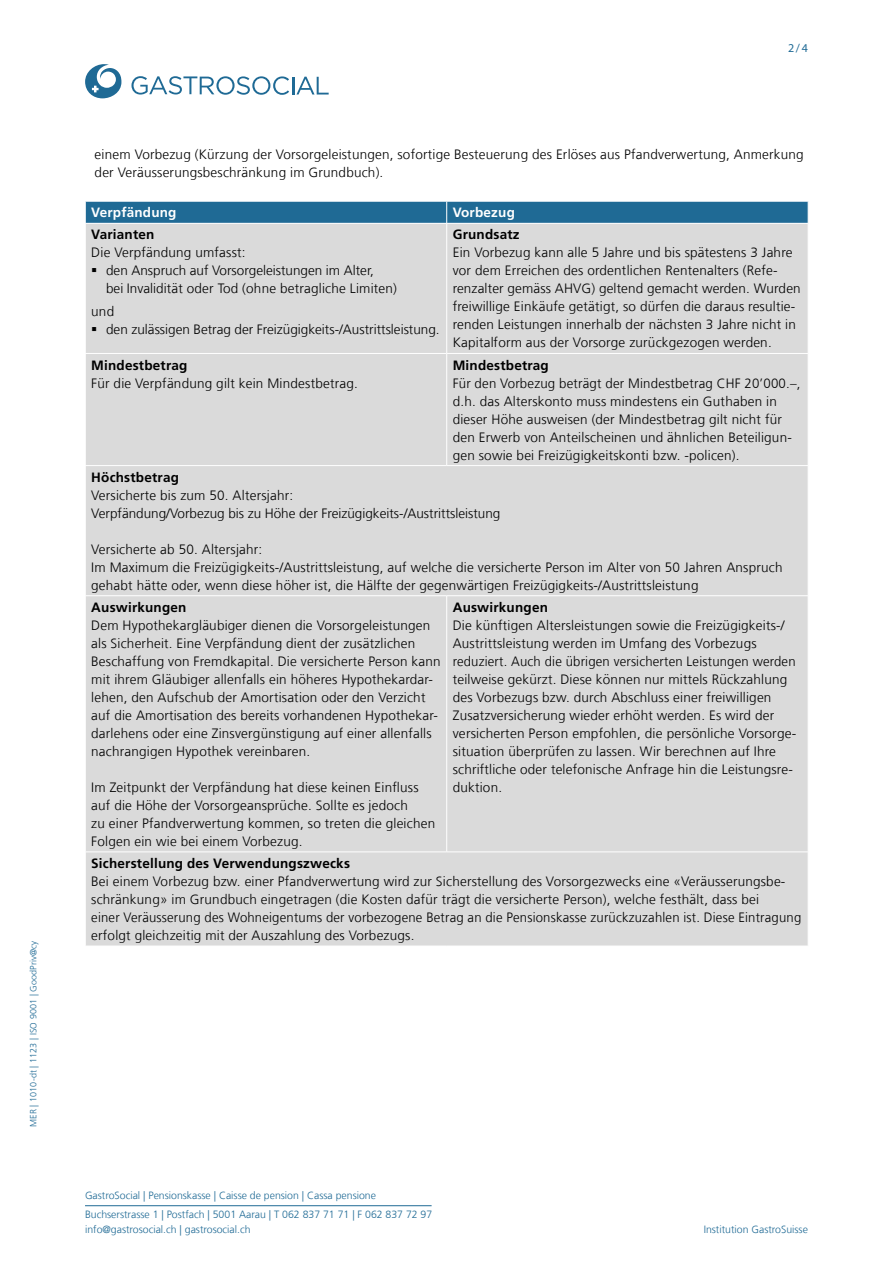
<style>
.page{position:relative;width:893px;height:1263px;background:#fff}
.page>*{position:absolute;margin:0;border:0;box-sizing:border-box;transform-origin:0 0}
.t1{font:300 13.5px/18px "Frutiger LT Com";letter-spacing:.015em;color:#000}
.t2{font:700 13.5px "Frutiger LT Com";letter-spacing:.015em;color:#000}
.t3{font:700 13.5px "Frutiger LT Com";letter-spacing:.015em;color:#fff}
.t4{font:12px "Myriad Pro";color:#1f6a95}
.t5{font:300 10.5px/19.2px "Frutiger LT Com";color:#1f6a95}
.t6{font:300 9px "Frutiger LT Com";letter-spacing:.01em;color:#1f6a95}
</style>
<div class="page">
<svg style="left:131px;top:76px;width:198px;height:19px"></svg>
<svg style="left:85px;top:64px;width:36px;height:34px"></svg>
<hr style="left:85px;top:1205px;width:347px;height:1px;background:#1f6a95">
<div style="left:86px;top:224px;width:722px;height:722px;background:#dadada"></div>
<svg style="left:85px;top:201px;width:724px;height:22px;background:#297099"></svg>
<hr style="left:446px;top:224px;width:1px;height:129px;background:#fff">
<hr style="left:85px;top:353px;width:362px;height:1px;background:#fff">
<hr style="left:447px;top:353px;width:361px;height:1px;background:#fff">
<hr style="left:446px;top:354px;width:1px;height:111px;background:#fff">
<hr style="left:85px;top:465px;width:362px;height:1px;background:#fff">
<hr style="left:447px;top:465px;width:361px;height:1px;background:#fff">
<hr style="left:85px;top:595px;width:362px;height:1px;background:#fff">
<hr style="left:447px;top:595px;width:361px;height:1px;background:#fff">
<hr style="left:446px;top:596px;width:1px;height:256px;background:#fff">
<hr style="left:85px;top:852px;width:362px;height:1px;background:#fff">
<hr style="left:447px;top:852px;width:361px;height:1px;background:#fff">
<svg style="left:92px;top:268px;width:4px;height:4px"></svg>
<svg style="left:92px;top:327px;width:4px;height:4px"></svg>
<p class="t6" style="left:28px;top:1127px;width:188px;rotate:-90deg">MER | 1010-dt | 1123 | ISO 9001 | GoodPriv@cy</p>
<p class="t4" style="left:788px;top:40px;width:21px">2/4</p>
<p class="t1" style="left:95px;top:145px;width:711px">einem Vorbezug (Kürzung der Vorsorgeleistungen, sofortige Besteuerung des Erlöses aus Pfandverwertung, Anmerkung der Veräusserungsbeschränkung im Grundbuch).</p>
<p class="t3" style="left:91px;top:204px;width:87px">Verpfändung</p>
<p class="t3" style="left:453px;top:204px;width:64px">Vorbezug</p>
<p class="t2" style="left:91px;top:226px;width:65px">Varianten</p>
<p class="t1" style="left:106px;top:244px;width:292px;text-indent:-15px">Die Verpfändung umfasst:<br>den Anspruch auf Vorsorgeleistungen im Alter,<br>bei Invalidität oder Tod (ohne betragliche Limiten)</p>
<p class="t1" style="left:106px;top:302px;width:335px;text-indent:-15px">und<br>den zulässigen Betrag der Freizügigkeits-/Austrittsleistung.</p>
<p class="t2" style="left:453px;top:226px;width:68px">Grundsatz</p>
<p class="t1" style="left:453px;top:244px;width:350px">Ein Vorbezug kann alle 5 Jahre und bis spätestens 3 Jahre vor dem Erreichen des ordentlichen Rentenalters (Refe&shy;renzalter gemäss AHVG) geltend gemacht werden. Wurden freiwillige Einkäufe getätigt, so dürfen die daraus resultie&shy;renden Leistungen innerhalb der nächsten 3 Jahre nicht in Kapitalform aus der Vorsorge zurückgezogen werden.</p>
<p class="t2" style="left:91px;top:357px;width:98px">Mindestbetrag</p>
<p class="t1" style="left:91px;top:374px;width:268px">Für die Verpfändung gilt kein Mindestbetrag.</p>
<p class="t2" style="left:453px;top:357px;width:98px">Mindestbetrag</p>
<p class="t1" style="left:453px;top:374px;width:349px">Für den Vorbezug beträgt der Mindestbetrag CHF 20’000.–, d.h. das Alterskonto muss mindestens ein Guthaben in dieser Höhe ausweisen (der Mindestbetrag gilt nicht für den Erwerb von Anteilscheinen und ähnlichen Beteiligun&shy;gen sowie bei Freizügigkeitskonti bzw. -policen).</p>
<p class="t2" style="left:91px;top:469px;width:89px">Höchstbetrag</p>
<p class="t1" style="left:91px;top:486px;width:411px">Versicherte bis zum 50. Altersjahr:<br>Verpfändung/Vorbezug bis zu Höhe der Freizügigkeits-/Austrittsleistung</p>
<p class="t1" style="left:91px;top:540px;width:693px">Versicherte ab 50. Altersjahr:<br>Im Maximum die Freizügigkeits-/Austrittsleistung, auf welche die versicherte Person im Alter von 50 Jahren Anspruch gehabt hätte oder, wenn diese höher ist, die Hälfte der gegenwärtigen Freizügigkeits-/Austrittsleistung</p>
<p class="t2" style="left:91px;top:599px;width:97px">Auswirkungen</p>
<p class="t1" style="left:91px;top:616px;width:351px">Dem Hypothekargläubiger dienen die Vorsorgeleistungen als Sicherheit. Eine Verpfändung dient der zusätzlichen Beschaffung von Fremdkapital. Die versicherte Person kann mit ihrem Gläubiger allenfalls ein höheres Hypothekardar&shy;lehen, den Aufschub der Amortisation oder den Verzicht auf die Amortisation des bereits vorhandenen Hypothekar&shy;darlehens oder eine Zinsvergünstigung auf einer allenfalls nachrangigen Hypothek vereinbaren.</p>
<p class="t1" style="left:91px;top:778px;width:345px">Im Zeitpunkt der Verpfändung hat diese keinen Einfluss auf die Höhe der Vorsorgeansprüche. Sollte es jedoch<br>zu einer Pfandverwertung kommen, so treten die gleichen Folgen ein wie bei einem Vorbezug.</p>
<p class="t2" style="left:453px;top:599px;width:97px">Auswirkungen</p>
<p class="t1" style="left:453px;top:616px;width:345px">Die künftigen Altersleistungen sowie die Freizügigkeits-/ Austrittsleistung werden im Umfang des Vorbezugs reduziert. Auch die übrigen versicherten Leistungen werden teilweise gekürzt. Diese können nur mittels Rückzahlung des Vorbezugs bzw. durch Abschluss einer freiwilligen Zusatzversicherung wieder erhöht werden. Es wird der versicherten Person empfohlen, die persönliche Vorsorge&shy;situation überprüfen zu lassen. Wir berechnen auf Ihre schriftliche oder telefonische Anfrage hin die Leistungsre&shy;duktion.</p>
<p class="t2" style="left:91px;top:855px;width:260px">Sicherstellung des Verwendungszwecks</p>
<p class="t1" style="left:91px;top:872px;width:711px">Bei einem Vorbezug bzw. einer Pfandverwertung wird zur Sicherstellung des Vorsorgezwecks eine «Veräusserungsbe&shy;schränkung» im Grundbuch eingetragen (die Kosten dafür trägt die versicherte Person), welche festhält, dass bei<br>einer Veräusserung des Wohneigentums der vorbezogene Betrag an die Pensionskasse zurückzuzahlen ist. Diese Eintragung erfolgt gleichzeitig mit der Auszahlung des Vorbezugs.</p>
<p class="t5" style="left:85px;top:1185px;width:349px">GastroSocial | Pensionskasse | Caisse de pension | Cassa pensione<br>Buchserstrasse 1 | Postfach | 5001 Aarau | T 062 837 71 71 | F 062 837 72 97</p>
<p class="t5" style="left:85px;top:1220px;width:167px">info@gastrosocial.ch | gastrosocial.ch</p>
<p class="t5" style="left:704px;top:1220px;width:106px">Institution GastroSuisse</p>
</div>
